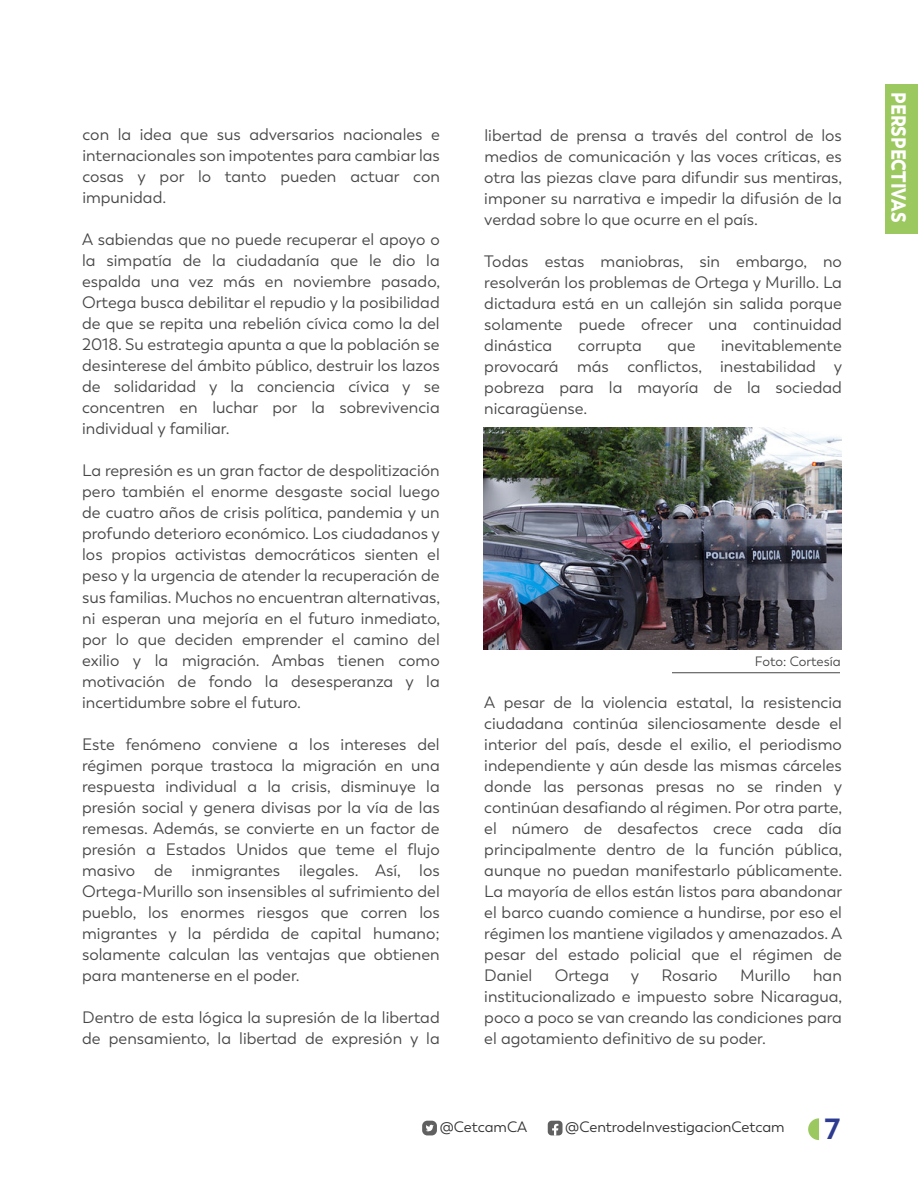
<style>
.page{position:relative;width:918px;height:1188px;background:#fff}
.page>*{position:absolute;margin:0;border:0;box-sizing:border-box;transform-origin:0 0}
.t1{font:700 29.1px "Trenda";color:#2c3b90}
.t2{font:900 20.4px "Trenda";color:#fff;scale:.86 1}
.t3{font:16.5px/21px "Trenda";color:#464646;text-align:justify}
.t4{font:15px "Trenda";color:#303030}
.t5{font:13.5px "Trenda";letter-spacing:-.005em;color:#464646}
</style>
<div class="page">
<svg style="left:808px;top:1118px;width:11px;height:22px"></svg>
<div style="left:422px;top:1121px;width:15px;height:14px;background:#606060;border-radius:5px"></div>
<svg style="left:426px;top:1125px;width:8px;height:7px"></svg>
<svg style="left:548px;top:1121px;width:15px;height:14px"></svg>
<hr style="left:672px;top:672px;width:168px;height:1px;background:#464646">
<div style="left:885px;top:84px;width:33px;height:150px;background:#9cc860"></div>
<img style="left:483px;top:427px;width:358px;height:223px">
<p class="t3" style="left:82px;top:124px;width:359px">con la idea que sus adversarios nacionales e internacionales son impotentes para cambiar las cosas y por lo tanto pueden actuar con impunidad.</p>
<p class="t3" style="left:82px;top:229px;width:359px">A sabiendas que no puede recuperar el apoyo o la simpatía de la ciudadanía que le dio la espalda una vez más en noviembre pasado, Ortega busca debilitar el repudio y la posibilidad de que se repita una rebelión cívica como la del 2018. Su estrategia apunta a que la población se desinterese del ámbito público, destruir los lazos de solidaridad y la conciencia cívica y se concentren en luchar por la sobrevivencia individual y familiar.</p>
<p class="t3" style="left:82px;top:461px;width:359px">La represión es un gran factor de despolitización pero también el enorme desgaste social luego de cuatro años de crisis política, pandemia y un profundo deterioro económico. Los ciudadanos y los propios activistas democráticos sienten el peso y la urgencia de atender la recuperación de sus familias. Muchos no encuentran alternativas, ni esperan una mejoría en el futuro inmediato, por lo que deciden emprender el camino del exilio y la migración. Ambas tienen como motivación de fondo la desesperanza y la incertidumbre sobre el futuro.</p>
<p class="t3" style="left:82px;top:734px;width:359px">Este fenómeno conviene a los intereses del régimen porque trastoca la migración en una respuesta individual a la crisis, disminuye la presión social y genera divisas por la vía de las remesas. Además, se convierte en un factor de presión a Estados Unidos que teme el flujo masivo de inmigrantes ilegales. Así, los Ortega-Murillo son insensibles al sufrimiento del pueblo, los enormes riesgos que corren los migrantes y la pérdida de capital humano; solamente calculan las ventajas que obtienen para mantenerse en el poder.</p>
<p class="t3" style="left:82px;top:1007px;width:359px">Dentro de esta lógica la supresión de la libertad de pensamiento, la libertad de expresión y la</p>
<p class="t3" style="left:484px;top:125px;width:359px">libertad de prensa a través del control de los medios de comunicación y las voces críticas, es otra las piezas clave para difundir sus mentiras, imponer su narrativa e impedir la difusión de la verdad sobre lo que ocurre en el país.</p>
<p class="t3" style="left:484px;top:251px;width:359px">Todas estas maniobras, sin embargo, no resolverán los problemas de Ortega y Murillo. La dictadura está en un callejón sin salida porque solamente puede ofrecer una continuidad dinástica</p>
<p class="t3" style="left:484px;top:335px;width:359px;text-indent:237px">inevitablemente provocará más conflictos, inestabilidad y pobreza para la mayoría de la sociedad nicaragüense.</p>
<p class="t3" style="left:578px;top:335px;width:65px">corrupta</p>
<p class="t3" style="left:668px;top:335px;width:29px">que</p>
<p class="t5" style="left:755px;top:653px;width:87px">Foto: Cortesía</p>
<p class="t3" style="left:484px;top:692px;width:360px">A pesar de la violencia estatal, la resistencia ciudadana continúa silenciosamente desde el interior del país, desde el exilio, el periodismo independiente y aún desde las mismas cárceles donde las personas presas no se rinden y continúan desafiando al régimen. Por otra parte, el número de desafectos crece cada día principalmente dentro de la función pública, aunque no puedan manifestarlo públicamente.<br>La mayoría de ellos están listos para abandonar el barco cuando comience a hundirse, por eso el régimen los mantiene vigilados y amenazados. A pesar del estado policial que el régimen de Daniel</p>
<p class="t3" style="left:484px;top:965px;width:359px;text-indent:329px">han institucionalizado e impuesto sobre Nicaragua, poco a poco se van creando las condiciones para el agotamiento definitivo de su poder.</p>
<p class="t3" style="left:555px;top:965px;width:56px">Ortega</p>
<p class="t3" style="left:631px;top:965px;width:10px">y</p>
<p class="t3" style="left:661px;top:965px;width:58px">Rosario</p>
<p class="t3" style="left:740px;top:965px;width:52px">Murillo</p>
<p class="t4" style="left:440px;top:1118px;width:89px">@CetcamCA</p>
<p class="t4" style="left:565px;top:1118px;width:221px">@CentrodeInvestigacionCetcam</p>
<h1 class="t1" style="left:825px;top:1111px;width:17px">7</h1>
<p class="t2" style="left:912px;top:92px;width:153px;rotate:90deg">PERSPECTIVAS</p>
</div>
